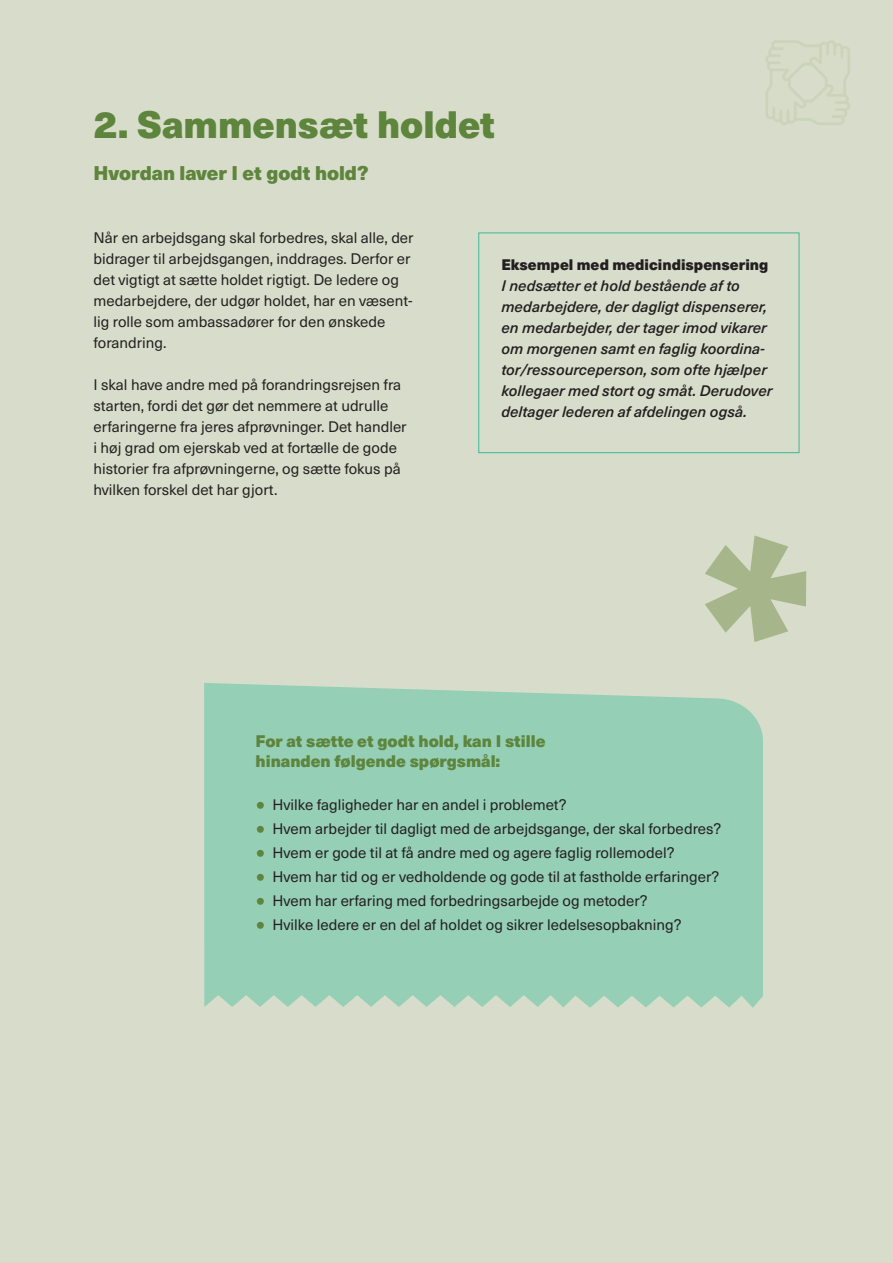
<style>
.page{position:relative;width:893px;height:1263px;background:#d7ddca}
.page>*{position:absolute;margin:0;border:0;box-sizing:border-box;transform-origin:0 0}
.t1{font:900 37.5px "Neue Haas Unica";color:#5d853b}
.t2{font:900 19.5px "Neue Haas Unica";color:#5d853b}
.t3{font:900 16.5px/19.5px "Neue Haas Unica";color:#5d853b}
.t4{font:15px/21px "Neue Haas Unica";color:#231f20}
.t5{font:italic 500 15px/21px "Neue Haas Unica";color:#231f20}
.t6{font:900 15px "Neue Haas Unica";color:#231f20}
.s1{font-size:30px;color:#5d853b}
</style>
<div class="page">
<div style="left:204px;top:683px;width:559px;height:325px;background:#95cfb5"></div>
<svg style="left:705px;top:535px;width:101px;height:107px"></svg>
<svg style="left:766px;top:40px;width:84px;height:85px"></svg>
<div style="left:478px;top:232px;width:321px;height:221px;border:1px solid #36bc98"></div>
<h1 class="t1" style="left:94px;top:95px;width:403px">2. Sammensæt holdet</h1>
<h2 class="t2" style="left:94px;top:158px;width:277px">Hvordan laver I et godt hold?</h2>
<p class="t4" style="left:94px;top:226px;width:322px">Når en arbejdsgang skal forbedres, skal alle, der bidrager til arbejdsgangen, inddrages. Derfor er det vigtigt at sætte holdet rigtigt. De ledere og medarbejdere, der udgør holdet, har en væsent&shy;lig rolle som ambassadører for den ønskede forandring.</p>
<p class="t4" style="left:94px;top:373px;width:315px">I skal have andre med på forandringsrejsen fra starten, fordi det gør det nemmere at udrulle erfaringerne fra jeres afprøvninger. Det handler i høj grad om ejerskab ved at fortælle de gode historier fra afprøvningerne, og sætte fokus på hvilken forskel det har gjort.</p>
<p class="t6" style="left:501px;top:253px;width:268px">Eksempel med medicindispensering</p>
<p class="t5" style="left:501px;top:275px;width:272px">I nedsætter et hold bestående af to medarbejdere, der dagligt dispenserer, en medarbejder, der tager imod vikarer om morgenen samt en faglig koordina&shy;tor/ressourceperson, som ofte hjælper kollegaer med stort og småt. Derudover deltager lederen af afdelingen også.</p>
<p class="t3" style="left:256px;top:730px;width:291px">For at sætte et godt hold, kan I stille hinanden følgende spørgsmål:</p>
<p class="t4" style="left:256px;top:793px;width:312px"><span class="s1">•</span> Hvilke fagligheder har en andel i problemet?</p>
<p class="t4" style="left:256px;top:817px;width:467px"><span class="s1">•</span> Hvem arbejder til dagligt med de arbejdsgange, der skal forbedres?</p>
<p class="t4" style="left:256px;top:841px;width:420px"><span class="s1">•</span> Hvem er gode til at få andre med og agere faglig rollemodel?</p>
<p class="t4" style="left:256px;top:865px;width:465px"><span class="s1">•</span> Hvem har tid og er vedholdende og gode til at fastholde erfaringer?</p>
<p class="t4" style="left:256px;top:889px;width:394px"><span class="s1">•</span> Hvem har erfaring med forbedringsarbejde og metoder?</p>
<p class="t4" style="left:256px;top:913px;width:427px"><span class="s1">•</span> Hvilke ledere er en del af holdet og sikrer ledelsesopbakning?</p>
</div>
